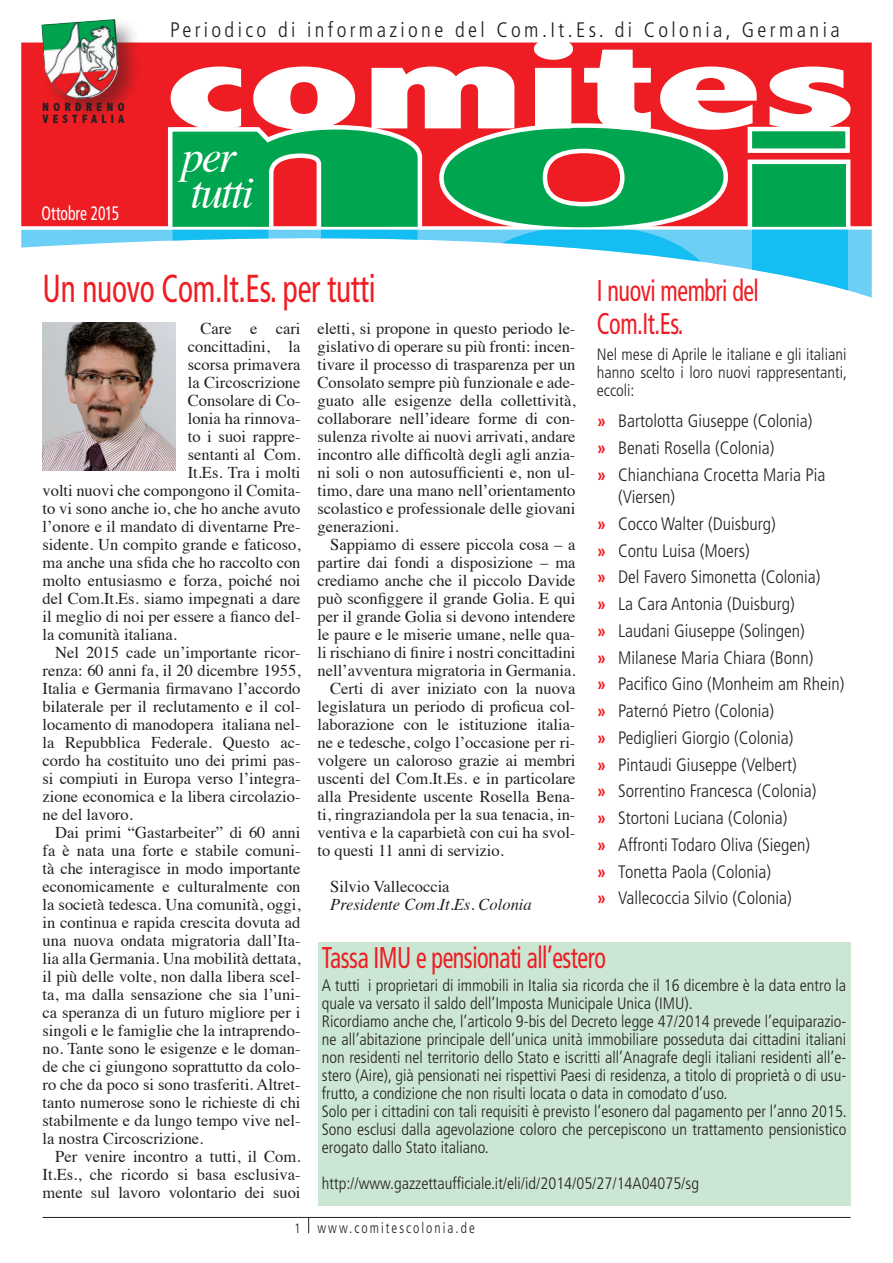
<style>
.page{position:relative;width:893px;height:1263px;background:#fff}
.page>*{position:absolute;margin:0;border:0;box-sizing:border-box;transform-origin:0 0}
.Testo_art{font:italic 45px "Times";letter-spacing:-.05em;color:#fff}
.Titolo_articolo{font:condensed 39px "Frutiger";letter-spacing:-.01em;color:#ee1d23;scale:.8 1}
.titolo_piccolo{font:condensed 30px "Frutiger";letter-spacing:-.02em;color:#ee1d23;scale:.8 1}
.t1{font:300 condensed 21px "Frutiger";letter-spacing:.16em;color:#231f20}
.t2{font:condensed 19.5px "Frutiger";letter-spacing:-.005em;color:#fff;scale:.8 1}
.t3{font:300 condensed 18px/22.5px "Frutiger";color:#231f20}
.Testo_art-2{font:16.5px/18px "Times";color:#231f20;text-align:justify}
.testo_lineare{font:300 condensed 16.5px/18px "Frutiger";color:#231f20;text-align:justify}
.Testo_art-3{font:italic 16.5px "Times";color:#231f20}
.t4{font:300 condensed 15px "Frutiger";letter-spacing:.15em;color:#231f20;scale:.9 1}
.t5{font:800 condensed 12px/12px "Abadi";letter-spacing:.35em;color:#231f20}
.s1{font-weight:700;color:#ee1d23}
.s2{font-size:13.5px}
</style>
<div class="page">
<div style="left:21px;top:43px;width:851px;height:183px;background:#ee1d23;border:2px solid #ee1d23"></div>
<img style="left:43px;top:322px;width:132px;height:149px">
<div style="left:748px;top:160px;width:102px;height:71px;background:#00a54f;border:4px solid #fff"></div>
<div style="left:748px;top:127px;width:102px;height:26px;background:#00a54f;border:4px solid #fff"></div>
<svg style="left:171px;top:42px;width:680px;height:88px"></svg>
<hr style="left:43px;top:1217px;width:807px;height:1px;background:#231f20">
<svg style="left:308px;top:1218px;width:1px;height:15px"></svg>
<div style="left:39px;top:16px;width:104px;height:107px;background:#231f20;opacity:.45"></div>
<img style="left:41px;top:19px;width:78px;height:80px">
<div style="left:318px;top:942px;width:533px;height:263px;background:#cbe6d3"></div>
<svg style="left:21px;top:210px;width:851px;height:88px"></svg>
<svg style="left:166px;top:123px;width:258px;height:175px"></svg>
<svg style="left:437px;top:121px;width:293px;height:177px"></svg>
<svg style="left:753px;top:228px;width:95px;height:70px;fill:#15bef2"></svg>
<p class="t5" style="left:43px;top:101px;width:83px">NORDRENO<br>VESTFALIA</p>
<p class="t2" style="left:41px;top:202px;width:99px">Ottobre 2015</p>
<p class="t1" style="left:170px;top:18px;width:671px">Periodico di informazione del Com.It.Es. di Colonia, Germania</p>
<p class="Testo_art" style="left:181px;top:118px;width:57px">per</p>
<p class="Testo_art" style="left:190px;top:154px;width:65px">tutti</p>
<p class="Titolo_articolo" style="left:43px;top:266px;width:418px">Un nuovo Com.It.Es. per tutti</p>
<p class="titolo_piccolo" style="left:597px;top:273px;width:204px">I nuovi membri del</p>
<p class="titolo_piccolo" style="left:597px;top:306px;width:110px">Com.It.Es.</p>
<p class="testo_lineare" style="left:597px;top:346px;width:252px">Nel mese di Aprile le italiane e gli italiani hanno scelto i loro nuovi rappresentanti, eccoli:</p>
<p class="t3" style="left:597px;top:410px;width:217px"><span class="s1">»</span> Bartolotta Giuseppe (Colonia)</p>
<p class="t3" style="left:597px;top:437px;width:179px"><span class="s1">»</span> Benati Rosella (Colonia)</p>
<p class="t3" style="left:618px;top:463px;width:209px;text-indent:-21px"><span class="s1">»</span> Chianchiana Crocetta Maria Pia (Viersen)</p>
<p class="t3" style="left:597px;top:513px;width:180px"><span class="s1">»</span> Cocco Walter (Duisburg)</p>
<p class="t3" style="left:597px;top:539px;width:154px"><span class="s1">»</span> Contu Luisa (Moers)</p>
<p class="t3" style="left:597px;top:566px;width:225px"><span class="s1">»</span> Del Favero Simonetta (Colonia)</p>
<p class="t3" style="left:597px;top:593px;width:199px"><span class="s1">»</span> La Cara Antonia (Duisburg)</p>
<p class="t3" style="left:597px;top:620px;width:209px"><span class="s1">»</span> Laudani Giuseppe (Solingen)</p>
<p class="t3" style="left:597px;top:646px;width:218px"><span class="s1">»</span> Milanese Maria Chiara (Bonn)</p>
<p class="t3" style="left:597px;top:673px;width:249px"><span class="s1">»</span> Pacifico Gino (Monheim am Rhein)</p>
<p class="t3" style="left:597px;top:700px;width:179px"><span class="s1">»</span> Paternó Pietro (Colonia)</p>
<p class="t3" style="left:597px;top:727px;width:198px"><span class="s1">»</span> Pediglieri Giorgio (Colonia)</p>
<p class="t3" style="left:597px;top:753px;width:201px"><span class="s1">»</span> Pintaudi Giuseppe (Velbert)</p>
<p class="t3" style="left:597px;top:780px;width:221px"><span class="s1">»</span> Sorrentino Francesca (Colonia)</p>
<p class="t3" style="left:597px;top:807px;width:192px"><span class="s1">»</span> Stortoni Luciana (Colonia)</p>
<p class="t3" style="left:597px;top:834px;width:215px"><span class="s1">»</span> Affronti Todaro Oliva (Siegen)</p>
<p class="t3" style="left:597px;top:860px;width:176px"><span class="s1">»</span> Tonetta Paola (Colonia)</p>
<p class="t3" style="left:597px;top:887px;width:196px"><span class="s1">»</span> Vallecoccia Silvio (Colonia)</p>
<p class="titolo_piccolo" style="left:322px;top:940px;width:357px">Tassa IMU e pensionati all’estero</p>
<p class="testo_lineare" style="left:322px;top:976px;width:526px">A tutti i proprietari di immobili in Italia sia ricorda che il 16 dicembre è la data entro la quale va versato il saldo dell’Imposta Municipale Unica (IMU).</p>
<p class="testo_lineare" style="left:322px;top:1012px;width:526px">Ricordiamo anche che, l’articolo 9-bis del Decreto legge 47/2014 prevede l’equiparazio&shy;ne all’abitazione principale dell’unica unità immobiliare posseduta dai cittadini italiani non residenti nel territorio dello Stato e iscritti all’Anagrafe degli italiani residenti all’e&shy;stero (Aire), già pensionati nei rispettivi Paesi di residenza, a titolo di proprietà o di usu&shy;frutto, a condizione che non risulti locata o data in comodato d’uso.</p>
<p class="testo_lineare" style="left:322px;top:1102px;width:526px">Solo per i cittadini con tali requisiti è previsto l’esonero dal pagamento per l’anno 2015.<br>Sono esclusi dalla agevolazione coloro che percepiscono un trattamento pensionistico erogato dallo Stato italiano.</p>
<p class="testo_lineare" style="left:322px;top:1174px;width:379px">http://www.gazzettaufficiale.it/eli/id/2014/05/27/14A04075/sg</p>
<p class="Testo_art-2" style="left:317px;top:318px;width:259px">eletti, si propone in questo periodo le&shy;gislativo di operare su più fronti: incen&shy;tivare il processo di trasparenza per un Consolato sempre più funzionale e ade&shy;guato alle esigenze della collettività, collaborare nell’ideare forme di con&shy;sulenza rivolte ai nuovi arrivati, andare incontro alle difficoltà degli agli anzia&shy;ni soli o non autosufficienti e, non ul&shy;timo, dare una mano nell’orientamento scolastico e professionale delle giovani generazioni.</p>
<p class="Testo_art-2" style="left:317px;top:534px;width:259px;text-indent:13px">Sappiamo di essere piccola cosa – a partire dai fondi a disposizione – ma crediamo anche che il piccolo Davide può sconfiggere il grande Golia. E qui per il grande Golia si devono intendere le paure e le miserie umane, nelle qua&shy;li rischiano di finire i nostri concittadini nell’avventura migratoria in Germania.</p>
<p class="Testo_art-2" style="left:317px;top:678px;width:259px;text-indent:13px">Certi di aver iniziato con la nuova legislatura un periodo di proficua col&shy;laborazione con le istituzione italia&shy;ne e tedesche, colgo l’occasione per ri&shy;volgere un caloroso grazie ai membri uscenti del Com.It.Es. e in particolare alla Presidente uscente Rosella Bena&shy;ti, ringraziandola per la sua tenacia, in&shy;ventiva e la caparbietà con cui ha svol&shy;to questi 11 anni di servizio.</p>
<p class="Testo_art-2" style="left:330px;top:876px;width:121px">Silvio Vallecoccia</p>
<p class="Testo_art-3" style="left:330px;top:890px;width:203px">Presidente Com.It.Es. Colonia</p>
<p class="Testo_art-2" style="left:200px;top:318px;width:101px">Care e cari</p>
<p class="Testo_art-2" style="left:188px;top:336px;width:114px">concittadini, la</p>
<p class="Testo_art-2" style="left:188px;top:354px;width:114px">scorsa primavera</p>
<p class="Testo_art-2" style="left:188px;top:372px;width:114px">la Circoscrizione</p>
<p class="Testo_art-2" style="left:188px;top:390px;width:114px">Consolare di Co-</p>
<p class="Testo_art-2" style="left:188px;top:408px;width:114px">lonia ha rinnova-</p>
<p class="Testo_art-2" style="left:188px;top:426px;width:114px">to i suoi rappre-</p>
<p class="Testo_art-2" style="left:188px;top:444px;width:114px">sentanti al Com.</p>
<p class="Testo_art-2" style="left:188px;top:462px;width:114px">It.Es. Tra i molti</p>
<p class="Testo_art-2" style="left:43px;top:480px;width:259px">volti nuovi che compongono il Comita-</p>
<p class="Testo_art-2" style="left:43px;top:498px;width:259px">to vi sono anche io, che ho anche avuto</p>
<p class="Testo_art-2" style="left:43px;top:516px;width:259px">l’onore e il mandato di diventarne Pre-</p>
<p class="Testo_art-2" style="left:43px;top:534px;width:259px">sidente. Un compito grande e faticoso,</p>
<p class="Testo_art-2" style="left:43px;top:552px;width:259px">ma anche una sfida che ho raccolto con</p>
<p class="Testo_art-2" style="left:43px;top:570px;width:259px">molto entusiasmo e forza, poiché noi</p>
<p class="Testo_art-2" style="left:43px;top:588px;width:259px">del Com.It.Es. siamo impegnati a dare</p>
<p class="Testo_art-2" style="left:43px;top:606px;width:259px">il meglio di noi per essere a fianco del-</p>
<p class="Testo_art-2" style="left:43px;top:624px;width:136px">la comunità italiana.</p>
<p class="Testo_art-2" style="left:43px;top:642px;width:259px;text-indent:13px">Nel 2015 cade un’importante ricor&shy;renza: 60 anni fa, il 20 dicembre 1955, Italia e Germania firmavano l’accordo bilaterale per il reclutamento e il col&shy;locamento di manodopera italiana nel&shy;la Repubblica Federale. Questo ac&shy;cordo ha costituito uno dei primi pas&shy;si compiuti in Europa verso l’integra&shy;zione economica e la libera circolazio&shy;ne del lavoro.</p>
<p class="Testo_art-2" style="left:43px;top:822px;width:259px;text-indent:13px">Dai primi “Gastarbeiter” di 60 anni fa è nata una forte e stabile comuni&shy;tà che interagisce in modo importante economicamente e culturalmente con la società tedesca. Una comunità, oggi, in continua e rapida crescita dovuta ad una nuova ondata migratoria dall’Ita&shy;lia alla Germania. Una mobilità dettata, il più delle volte, non dalla libera scel&shy;ta, ma dalla sensazione che sia l’uni&shy;ca speranza di un futuro migliore per i singoli e le famiglie che la intraprendo&shy;no. Tante sono le esigenze e le doman&shy;de che ci giungono soprattutto da colo&shy;ro che da poco si sono trasferiti. Altret&shy;tanto numerose sono le richieste di chi stabilmente e da lungo tempo vive nel&shy;la nostra Circoscrizione.</p>
<p class="Testo_art-2" style="left:43px;top:1146px;width:259px;text-indent:13px">Per venire incontro a tutti, il Com.<br>It.Es., che ricordo si basa esclusiva&shy;mente sul lavoro volontario dei suoi</p>
<p class="t4" style="left:294px;top:1219px;width:203px"><span class="s2">1</span> www.comitescolonia.de</p>
</div>
